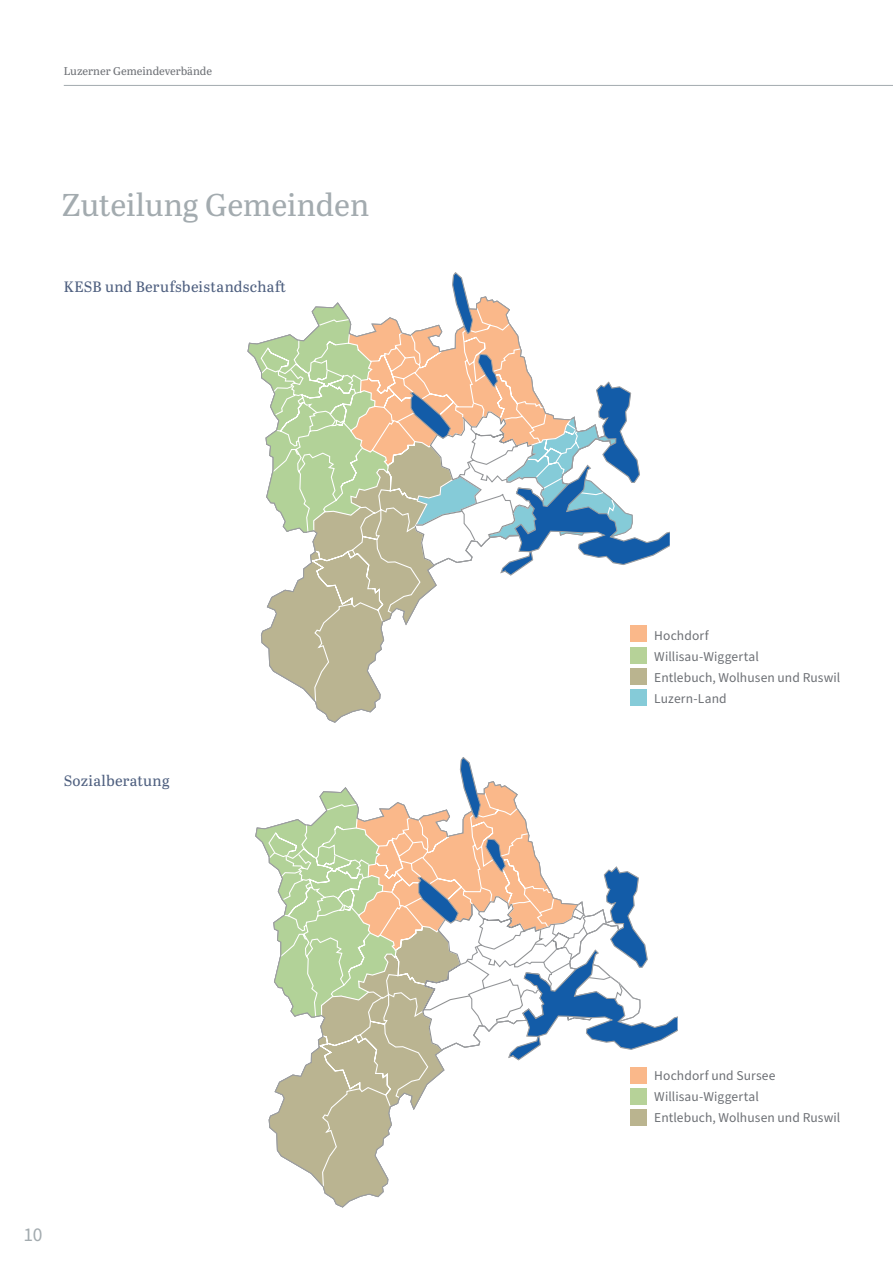
<style>
.page{position:relative;width:893px;height:1263px;background:#fff}
.page>*{position:absolute;margin:0;border:0;box-sizing:border-box;transform-origin:0 0}
.t1{font:31.5px "Abril Text";color:#a3abaf}
.t2{font:19.5px "Source Sans Pro";color:#a3abaf}
.t3{font:15px "Abril Text";letter-spacing:.02em;color:#4e5f7f}
.t4{font:13.5px/21px "Source Sans Pro";letter-spacing:.005em;color:#6d7075}
.t5{font:11.25px "Abril Text";color:#6d7075}
</style>
<div class="page">
<hr style="left:64px;top:85px;width:829px;height:1px;background:#a3abaf">
<svg style="left:261px;top:626px;width:124px;height:97px"></svg>
<svg style="left:248px;top:272px;width:422px;height:354px"></svg>
<svg style="left:255px;top:832px;width:137px;height:375px"></svg>
<svg style="left:256px;top:757px;width:421px;height:354px"></svg>
<div style="left:630px;top:626px;width:16px;height:16px;background:#fab88a"></div>
<div style="left:630px;top:1067px;width:16px;height:16px;background:#fab88a"></div>
<div style="left:630px;top:647px;width:16px;height:16px;background:#b6d298"></div>
<div style="left:630px;top:1089px;width:16px;height:16px;background:#b6d298"></div>
<div style="left:630px;top:668px;width:16px;height:16px;background:#bab48f"></div>
<div style="left:630px;top:1110px;width:16px;height:16px;background:#bab48f"></div>
<div style="left:630px;top:689px;width:16px;height:16px;background:#85cbd8"></div>
<p class="t5" style="left:64px;top:63px;width:150px">Luzerner Gemeindeverbände</p>
<h1 class="t1" style="left:62px;top:182px;width:309px">Zuteilung Gemeinden</h1>
<p class="t3" style="left:64px;top:276px;width:224px">KESB und Berufsbeistandschaft</p>
<p class="t3" style="left:64px;top:769px;width:107px">Sozialberatung</p>
<h2 class="t2" style="left:23px;top:1222px;width:20px">10</h2>
<p class="t4" style="left:654px;top:625px;width:188px">Hochdorf<br>Willisau-Wiggertal<br>Entlebuch, Wolhusen und Ruswil<br>Luzern-Land</p>
<p class="t4" style="left:654px;top:1065px;width:188px">Hochdorf und Sursee<br>Willisau-Wiggertal<br>Entlebuch, Wolhusen und Ruswil</p>
</div>
